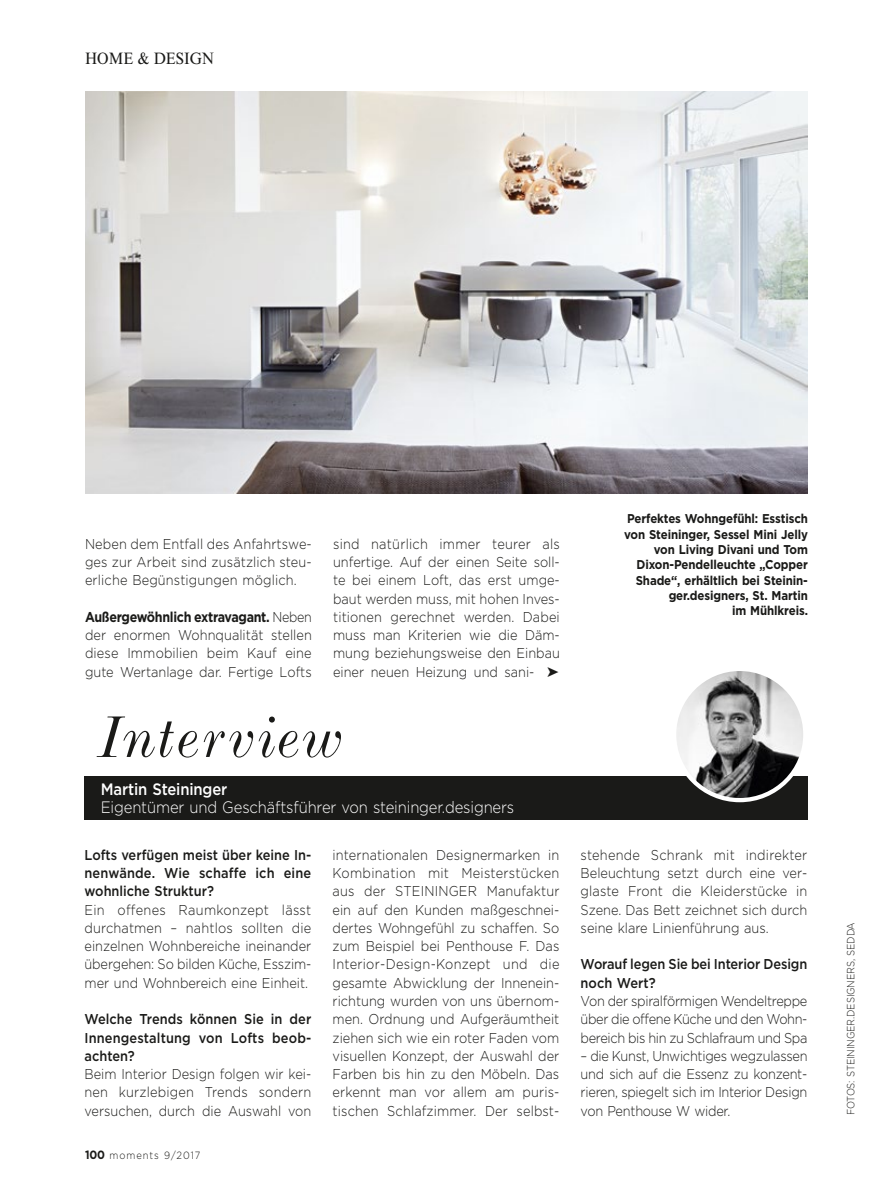
<style>
.page{position:relative;width:893px;height:1191px;background:#fff}
.page>*{position:absolute;margin:0;border:0;box-sizing:border-box;transform-origin:0 0}
.t1{font:italic expanded 60px "Modern MT Std";letter-spacing:.025em;color:#1a1a18}
.t2{font:300 16.5px "Gotham";letter-spacing:-.01em;color:#fff;scale:.9 1}
.t3{font:500 16.5px "Gotham";letter-spacing:-.01em;color:#fff;scale:.9 1}
.t4{font:16.5px "Times New Roman MT Std";color:#1a1a18;scale:.9 1}
.t5{font:300 14.25px/18.3px "Gotham";color:#1a1a18;text-align:justify;scale:.9 1}
.t6{font:500 14.25px/18.3px "Gotham";color:#1a1a18;text-align:justify;scale:.9 1}
.t7{font:300 14.25px/18.3px "Gotham";color:#1a1a18;text-align:justify;scale:.88 1}
.t8{font:700 12.75px/15.3px "Gotham";letter-spacing:-.01em;color:#1a1a18;text-align:right;scale:.9 1}
.t9{font:300 10.5px "Gotham";letter-spacing:-.01em;color:#1a1a18;scale:.9 1}
.t10{font:300 10.5px "Gotham";letter-spacing:.1em;color:#1a1a18;scale:.9 1}
.s1{font-weight:700}
.s2{font-weight:700;font-size:12px}
</style>
<div class="page">
<div style="left:85px;top:776px;width:723px;height:43px;background:#1a1a18"></div>
<img style="left:674px;top:669px;width:131px;height:131px;border-radius:66px">
<div style="left:672px;top:667px;width:135px;height:135px;border:4px solid #fff;border-radius:50%"></div>
<img style="left:85px;top:91px;width:723px;height:403px">
<p class="t4" style="left:85px;top:49px;width:145px">HOME &amp; DESIGN</p>
<p class="t5" style="left:85px;top:534px;width:253px">Neben dem Entfall des Anfahrtswe&shy;ges zur Arbeit sind zusätzlich steu&shy;erliche Begünstigungen möglich.</p>
<p class="t7" style="left:85px;top:607px;width:259px"><span class="s1">Außergewöhnlich extravagant.</span> Neben der enormen Wohnqualität stellen diese Immobilien beim Kauf eine gute Wertanlage dar. Fertige Lofts</p>
<p class="t5" style="left:333px;top:534px;width:254px">sind natürlich immer teurer als unfertige. Auf der einen Seite soll&shy;te bei einem Loft, das erst umge&shy;baut werden muss, mit hohen Inves&shy;titionen gerechnet werden. Dabei muss man Kriterien wie die Däm&shy;mung beziehungsweise den Einbau einer neuen Heizung und sani-</p>
<h1 class="t1" style="left:99px;top:701px;width:246px">Interview</h1>
<p class="t3" style="left:101px;top:779px;width:142px">Martin Steininger</p>
<p class="t2" style="left:101px;top:797px;width:461px">Eigentümer und Geschäftsführer von steininger.designers</p>
<p class="t8" style="left:624px;top:511px;width:206px">Perfektes Wohngefühl: Esstisch von Steininger, Sessel Mini Jelly von Living Divani und Tom<br>Dixon-Pendelleuchte „Copper<br>Shade“, erhältlich bei Steinin&shy;ger.designers, St. Martin<br>im Mühlkreis.</p>
<p class="t6" style="left:85px;top:845px;width:253px">Lofts verfügen meist über keine In&shy;nenwände. Wie schaffe ich eine wohnliche Struktur?</p>
<p class="t5" style="left:85px;top:900px;width:254px">Ein offenes Raumkonzept lässt durchatmen – nahtlos sollten die einzelnen Wohnbereiche ineinander übergehen: So bilden Küche, Esszim&shy;mer und Wohnbereich eine Einheit.</p>
<p class="t6" style="left:85px;top:1010px;width:253px">Welche Trends können Sie in der Innengestaltung von Lofts beob&shy;achten?</p>
<p class="t5" style="left:85px;top:1064px;width:253px">Beim Interior Design folgen wir kei&shy;nen kurzlebigen Trends sondern versuchen, durch die Auswahl von</p>
<p class="t10" style="left:85px;top:1149px;width:130px"><span class="s2">100</span> moments 9/2017</p>
<p class="t5" style="left:333px;top:845px;width:254px">internationalen Designermarken in Kombination mit Meisterstücken aus der STEININGER Manufaktur ein auf den Kunden maßgeschnei&shy;dertes Wohngefühl zu schaffen. So zum Beispiel bei Penthouse F. Das Interior-Design-Konzept und die gesamte Abwicklung der Innenein&shy;richtung wurden von uns übernom&shy;men. Ordnung und Aufgeräumtheit ziehen sich wie ein roter Faden vom visuellen Konzept, der Auswahl der Farben bis hin zu den Möbeln. Das erkennt man vor allem am puris&shy;tischen Schlafzimmer. Der selbst-</p>
<p class="t5" style="left:581px;top:845px;width:254px">stehende Schrank mit indirekter Beleuchtung setzt durch eine ver&shy;glaste Front die Kleiderstücke in Szene. Das Bett zeichnet sich durch seine klare Linienführung aus.</p>
<p class="t6" style="left:581px;top:955px;width:253px">Worauf legen Sie bei Interior Design noch Wert?</p>
<p class="t5" style="left:581px;top:991px;width:254px">Von der spiralförmigen Wendeltreppe über die offene Küche und den Wohn&shy;bereich bis hin zu Schlafraum und Spa</p>
<p class="t5" style="left:581px;top:1046px;width:254px">– die Kunst, Unwichtiges wegzulassen und sich auf die Essenz zu konzent&shy;rieren, spiegelt sich im Interior Design von Penthouse W wider.</p>
<p class="t9" style="left:844px;top:1115px;width:216px;rotate:-90deg">FOTOS: STEININGER.DESIGNERS, SEDDA</p>
</div>
